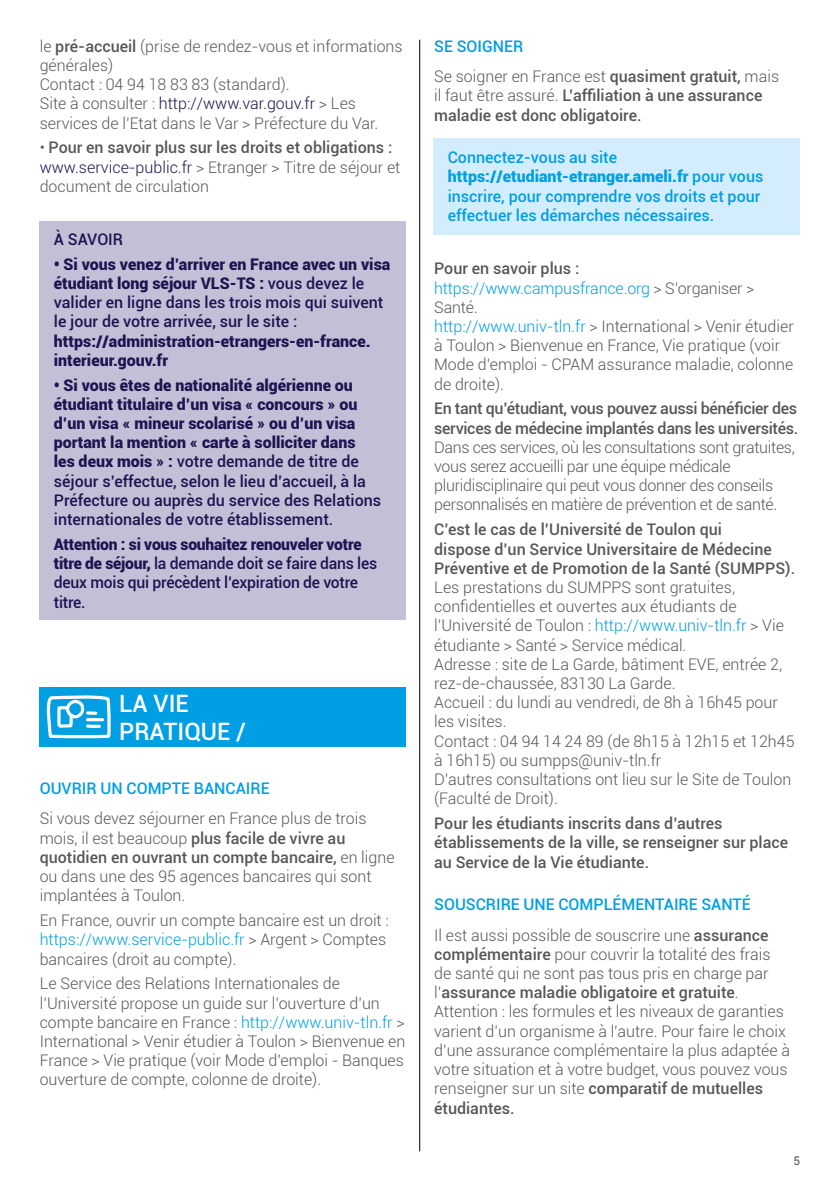
<style>
.page{position:relative;width:840px;height:1191px;background:#fff}
.page>*{position:absolute;margin:0;border:0;box-sizing:border-box;transform-origin:0 0}
.t1{font:500 24px/28px "Roboto";color:#fff}
.t2{font:300 16px/19.2px "Roboto";color:#575756}
.t3{font:900 16px/19.2px "Roboto";color:#201351}
.t4{font:500 16px/19.2px "Roboto";color:#575756}
.t5{font:500 16px/19.2px "Roboto";letter-spacing:-.01em;color:#201351}
.t6{font:300 16px/19.2px "Roboto";letter-spacing:-.02em;color:#575756}
.t7{font:500 16px/19.2px "Roboto";color:#009fe3}
.t8{font:500 16px/19.2px "Roboto";letter-spacing:-.02em;color:#575756}
.t9{font:12px "Roboto";color:#575756}
.s1{font-weight:500}
.s2{color:#201351}
.s3{font-weight:900}
.s4{color:#009fe3}
.s5{font-weight:500;color:#009fe3}
.s6{font-weight:300}
</style>
<div class="page">
<div style="left:40px;top:687px;width:365px;height:59px;background:#009fe3"></div>
<svg style="left:46px;top:695px;width:65px;height:44px"></svg>
<hr style="left:419px;top:40px;width:1px;height:1111px;background:#000">
<div style="left:433px;top:138px;width:366px;height:96px;background:#d4edfc"></div>
<div style="left:40px;top:221px;width:365px;height:398px;background:#c3bfd7"></div>
<p class="t2" style="left:40px;top:36px;width:364px">le <span class="s1">pré-accueil</span> (prise de rendez-vous et informations générales)<br>Contact : 04 94 18 83 83 (standard).<br>Site à consulter : <span class="s2">http://www.var.gouv.fr</span> &gt; Les services de l’Etat dans le Var &gt; Préfecture du Var.</p>
<p class="t2" style="left:40px;top:138px;width:362px">• <span class="s1">Pour en savoir plus sur les droits et obligations : </span><span class="s2">www.service-public.fr</span> &gt; Etranger &gt; Titre de séjour et document de circulation</p>
<p class="t5" style="left:54px;top:229px;width:71px">À SAVOIR</p>
<p class="t5" style="left:54px;top:254px;width:338px"><span class="s3">• Si vous venez d’arriver en France avec un visa étudiant long séjour VLS-TS :</span> vous devez le valider en ligne dans les trois mois qui suivent le jour de votre arrivée, sur le site :</p>
<p class="t3" style="left:54px;top:331px;width:318px">https://administration-etrangers-en-france. interieur.gouv.fr</p>
<p class="t3" style="left:54px;top:375px;width:328px">• Si vous êtes de nationalité algérienne ou étudiant titulaire d’un visa « concours » ou d’un visa « mineur scolarisé » ou d’un visa portant la mention « carte à solliciter dans<br>les deux mois » : <span class="s1">votre demande de titre de séjour s’effectue, selon le lieu d’accueil, à la Préfecture ou auprès du service des Relations internationales de votre établissement.</span></p>
<p class="t5" style="left:54px;top:534px;width:324px"><span class="s3">Attention : si vous souhaitez renouveler votre titre de séjour,</span> la demande doit se faire dans les deux mois qui précèdent l’expiration de votre titre.</p>
<h1 class="t1" style="left:119px;top:688px;width:128px">LA VIE<br>PRATIQUE /</h1>
<p class="t7" style="left:40px;top:778px;width:231px">OUVRIR UN COMPTE BANCAIRE</p>
<p class="t2" style="left:40px;top:808px;width:356px">Si vous devez séjourner en France plus de trois mois, il est beaucoup <span class="s1">plus facile de vivre au quotidien en ouvrant un compte bancaire,</span> en ligne ou dans une des 95 agences bancaires qui sont implantées à Toulon.</p>
<p class="t2" style="left:40px;top:910px;width:350px">En France, ouvrir un compte bancaire est un droit : <span class="s4">https://www.service-public.fr</span> &gt; Argent &gt; Comptes bancaires (droit au compte).</p>
<p class="t2" style="left:40px;top:973px;width:367px">Le Service des Relations Internationales de l’Université propose un guide sur l’ouverture d’un compte bancaire en France : <span class="s4">http://www.univ-tln.fr</span> &gt; International &gt; Venir étudier à Toulon &gt; Bienvenue en France &gt; Vie pratique (voir Mode d’emploi - Banques ouverture de compte, colonne de droite).</p>
<p class="t2" style="left:434px;top:30px;width:346px;line-height:30.6px"><span class="s5">SE SOIGNER<br></span>Se soigner en France est <span class="s1">quasiment gratuit,</span> mais</p>
<p class="t4" style="left:434px;top:86px;width:329px"><span class="s6">il faut être assuré.</span> L’affiliation à une assurance maladie est donc obligatoire.</p>
<p class="t7" style="left:447px;top:147px;width:317px">Connectez-vous au site <span class="s3">https://etudiant-etranger.ameli.fr</span> pour vous inscrire, pour comprendre vos droits et pour effectuer les démarches nécessaires.</p>
<p class="t2" style="left:434px;top:258px;width:361px"><span class="s1">Pour en savoir plus : </span><span class="s4">https://www.campusfrance.org</span> &gt; S’organiser &gt; Santé.<br><span class="s4">http://www.univ-tln.fr</span> &gt; International &gt; Venir étudier à Toulon &gt; Bienvenue en France, Vie pratique (voir Mode d’emploi - CPAM assurance maladie, colonne de droite).</p>
<p class="t8" style="left:434px;top:398px;width:365px">En tant qu’étudiant, vous pouvez aussi bénéficier des services de médecine implantés dans les universités.</p>
<p class="t6" style="left:434px;top:437px;width:362px">Dans ces services, où les consultations sont gratuites, vous serez accueilli par une équipe médicale pluridisciplinaire qui peut vous donner des conseils personnalisés en matière de prévention et de santé.</p>
<p class="t4" style="left:434px;top:519px;width:362px">C’est le cas de l’Université de Toulon qui<br>dispose d’un Service Universitaire de Médecine<br>Préventive et de Promotion de la Santé (SUMPPS).</p>
<p class="t2" style="left:434px;top:577px;width:361px">Les prestations du SUMPPS sont gratuites, confidentielles et ouvertes aux étudiants de l’Université de Toulon : <span class="s4">http://www.univ-tln.fr</span> &gt; Vie étudiante &gt; Santé &gt; Service médical.<br>Adresse : site de La Garde, bâtiment EVE, entrée 2, rez-de-chaussée, 83130 La Garde.<br>Accueil : du lundi au vendredi, de 8h à 16h45 pour les visites.<br>Contact : 04 94 14 24 89 (de 8h15 à 12h15 et 12h45 à 16h15) ou sumpps@univ-tln.fr<br>D’autres consultations ont lieu sur le Site de Toulon (Faculté de Droit).</p>
<p class="t4" style="left:434px;top:813px;width:355px">Pour les étudiants inscrits dans d’autres établissements de la ville, se renseigner sur place au Service de la Vie étudiante.</p>
<p class="t2" style="left:434px;top:888px;width:335px;line-height:30.6px"><span class="s5">SOUSCRIRE UNE COMPLÉMENTAIRE SANTÉ<br></span>Il est aussi possible de souscrire une <span class="s1">assurance</span></p>
<p class="t2" style="left:434px;top:944px;width:357px"><span class="s1">complémentaire</span> pour couvrir la totalité des frais de santé qui ne sont pas tous pris en charge par l’<span class="s1">assurance maladie obligatoire et gratuite</span>.<br>Attention : les formules et les niveaux de garanties varient d’un organisme à l’autre. Pour faire le choix d’une assurance complémentaire la plus adaptée à votre situation et à votre budget, vous pouvez vous renseigner sur un site <span class="s1">comparatif de mutuelles étudiantes.</span></p>
<p class="t9" style="left:793px;top:1152px;width:8px">5</p>
</div>
